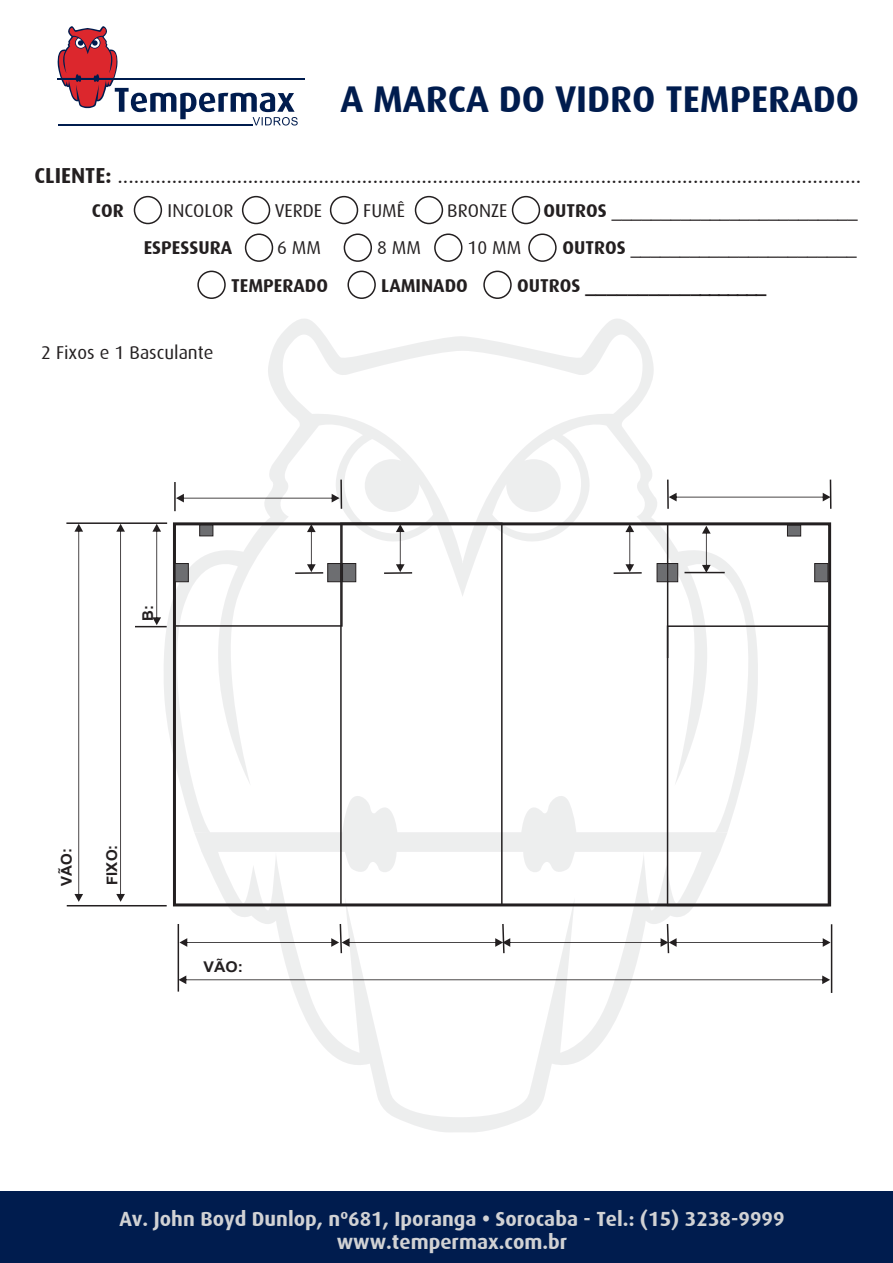
<style>
.page{position:relative;width:893px;height:1263px;background:#fff}
.page>*{position:absolute;margin:0;border:0;box-sizing:border-box;transform-origin:0 0}
.t1{font:700 37.2px "Dax";color:#001c4e}
.t2{font:21.75px "Dax";color:#231f20}
.t3{font:700 20.55px/23px "Dax";color:#d1d2d4;text-align:center}
.t4{font:18.6px "Dax";color:#231f20}
.t5{font:700 18.6px "Dax";color:#231f20}
.t6{font:700 14.85px "Arial";color:#231f20}
.t7{font:700 14.85px "Arial";color:#231f20;scale:1.07 1}
.s1{font-weight:700}
</style>
<div class="page">
<svg style="left:202px;top:852px;width:518px;height:280px"></svg>
<div style="left:198px;top:842px;width:526px;height:10px;background:#edeeee"></div>
<svg style="left:164px;top:319px;width:594px;height:523px"></svg>
<div style="left:0;top:1192px;width:893px;height:71px;background:#001c4e"></div>
<hr style="left:57px;top:78px;width:248px;height:2px;background:#001c4e">
<svg style="left:57px;top:26px;width:241px;height:100px"></svg>
<div style="left:134px;top:196px;width:28px;height:28px;border:2px solid #231f20;border-radius:50%"></div>
<div style="left:242px;top:196px;width:28px;height:28px;border:2px solid #231f20;border-radius:50%"></div>
<div style="left:330px;top:196px;width:28px;height:28px;border:2px solid #231f20;border-radius:50%"></div>
<div style="left:415px;top:196px;width:28px;height:28px;border:2px solid #231f20;border-radius:50%"></div>
<div style="left:512px;top:196px;width:28px;height:28px;border:2px solid #231f20;border-radius:50%"></div>
<div style="left:197px;top:271px;width:29px;height:28px;border:2px solid #231f20;border-radius:50%"></div>
<div style="left:347px;top:271px;width:29px;height:28px;border:2px solid #231f20;border-radius:50%"></div>
<div style="left:483px;top:271px;width:29px;height:28px;border:2px solid #231f20;border-radius:50%"></div>
<div style="left:245px;top:233px;width:28px;height:29px;border:2px solid #231f20;border-radius:50%"></div>
<div style="left:344px;top:233px;width:28px;height:29px;border:2px solid #231f20;border-radius:50%"></div>
<div style="left:434px;top:233px;width:28px;height:29px;border:2px solid #231f20;border-radius:50%"></div>
<div style="left:528px;top:233px;width:29px;height:29px;border:2px solid #231f20;border-radius:50%"></div>
<div style="left:174px;top:523px;width:169px;height:104px;border:2px solid #231f20"></div>
<hr style="left:667px;top:524px;width:1px;height:134px;background:#231f20">
<hr style="left:178px;top:924px;width:1px;height:67px;background:#231f20">
<div style="left:342px;top:563px;width:14px;height:19px;background:#6d6e71;border:1px solid #231f20"></div>
<div style="left:327px;top:563px;width:14px;height:19px;background:#6d6e71;border:1px solid #231f20"></div>
<div style="left:787px;top:525px;width:14px;height:11px;background:#6d6e71;border:1px solid #231f20"></div>
<svg style="left:702px;top:526px;width:9px;height:46px"></svg>
<hr style="left:684px;top:572px;width:41px;height:1px;background:#231f20">
<div style="left:667px;top:563px;width:11px;height:19px;background:#6d6e71;border:1px solid #231f20"></div>
<hr style="left:66px;top:522px;width:101px;height:2px;background:#231f20">
<hr style="left:135px;top:626px;width:32px;height:1px;background:#231f20">
<svg style="left:116px;top:524px;width:9px;height:378px"></svg>
<svg style="left:74px;top:524px;width:9px;height:378px"></svg>
<svg style="left:179px;top:975px;width:651px;height:9px"></svg>
<div style="left:173px;top:522px;width:658px;height:384px;border:3px solid #231f20"></div>
<div style="left:340px;top:523px;width:163px;height:383px;border:2px solid #231f20"></div>
<div style="left:667px;top:625px;width:162px;height:281px;border:2px solid #231f20"></div>
<hr style="left:295px;top:572px;width:28px;height:2px;background:#231f20">
<svg style="left:307px;top:524px;width:9px;height:48px"></svg>
<div style="left:175px;top:563px;width:14px;height:19px;background:#6d6e71;border:1px solid #231f20"></div>
<div style="left:657px;top:563px;width:11px;height:19px;background:#6d6e71;border:1px solid #231f20"></div>
<div style="left:814px;top:563px;width:14px;height:19px;background:#6d6e71;border:1px solid #231f20"></div>
<div style="left:199px;top:525px;width:14px;height:11px;background:#6d6e71;border:1px solid #231f20"></div>
<hr style="left:67px;top:905px;width:100px;height:1px;background:#231f20">
<svg style="left:176px;top:494px;width:164px;height:8px"></svg>
<hr style="left:174px;top:482px;width:2px;height:29px;background:#231f20">
<hr style="left:340px;top:480px;width:2px;height:29px;background:#231f20">
<hr style="left:667px;top:480px;width:2px;height:29px;background:#231f20">
<hr style="left:831px;top:924px;width:1px;height:69px;background:#231f20">
<svg style="left:179px;top:922px;width:652px;height:33px"></svg>
<svg style="left:669px;top:480px;width:162px;height:29px"></svg>
<hr style="left:384px;top:572px;width:28px;height:2px;background:#231f20">
<svg style="left:396px;top:524px;width:9px;height:48px"></svg>
<hr style="left:614px;top:572px;width:28px;height:2px;background:#231f20">
<svg style="left:625px;top:524px;width:9px;height:48px"></svg>
<svg style="left:152px;top:524px;width:9px;height:101px"></svg>
<h1 class="t1" style="left:340px;top:78px;width:520px">A MARCA DO VIDRO TEMPERADO</h1>
<p class="t2" style="left:35px;top:163px;width:828px"><span class="s1">CLIENTE:</span> .........................................................................................................................................</p>
<p class="t5" style="left:92px;top:200px;width:33px">COR</p>
<p class="t4" style="left:168px;top:200px;width:67px">INCOLOR</p>
<p class="t4" style="left:275px;top:200px;width:49px">VERDE</p>
<p class="t4" style="left:363px;top:200px;width:43px">FUMÊ</p>
<p class="t4" style="left:447px;top:200px;width:62px">BRONZE</p>
<p class="t4" style="left:543px;top:200px;width:315px"><span class="s1">OUTROS</span> _________________________</p>
<p class="t5" style="left:144px;top:237px;width:90px">ESPESSURA</p>
<p class="t4" style="left:277px;top:238px;width:46px">6 MM</p>
<p class="t4" style="left:377px;top:238px;width:46px">8 MM</p>
<p class="t4" style="left:467px;top:238px;width:55px">10 MM</p>
<p class="t4" style="left:562px;top:238px;width:296px"><span class="s1">OUTROS</span> _______________________</p>
<p class="t5" style="left:231px;top:275px;width:98px">TEMPERADO</p>
<p class="t5" style="left:381px;top:275px;width:88px">LAMINADO</p>
<p class="t5" style="left:517px;top:275px;width:251px">OUTROS __________________</p>
<p class="t4" style="left:41px;top:342px;width:174px">2 Fixos e 1 Basculante</p>
<p class="t6" style="left:57px;top:886px;width:39px;rotate:-91deg">VÃO:</p>
<p class="t6" style="left:102px;top:885px;width:42px;rotate:-91deg">FIXO:</p>
<p class="t7" style="left:204px;top:957px;width:38px">VÃO:</p>
<p class="t3" style="left:119px;top:1207px;width:667px">Av. John Boyd Dunlop, nº681, Iporanga • Sorocaba - Tel.: (15) 3238-9999 www.tempermax.com.br</p>
</div>
